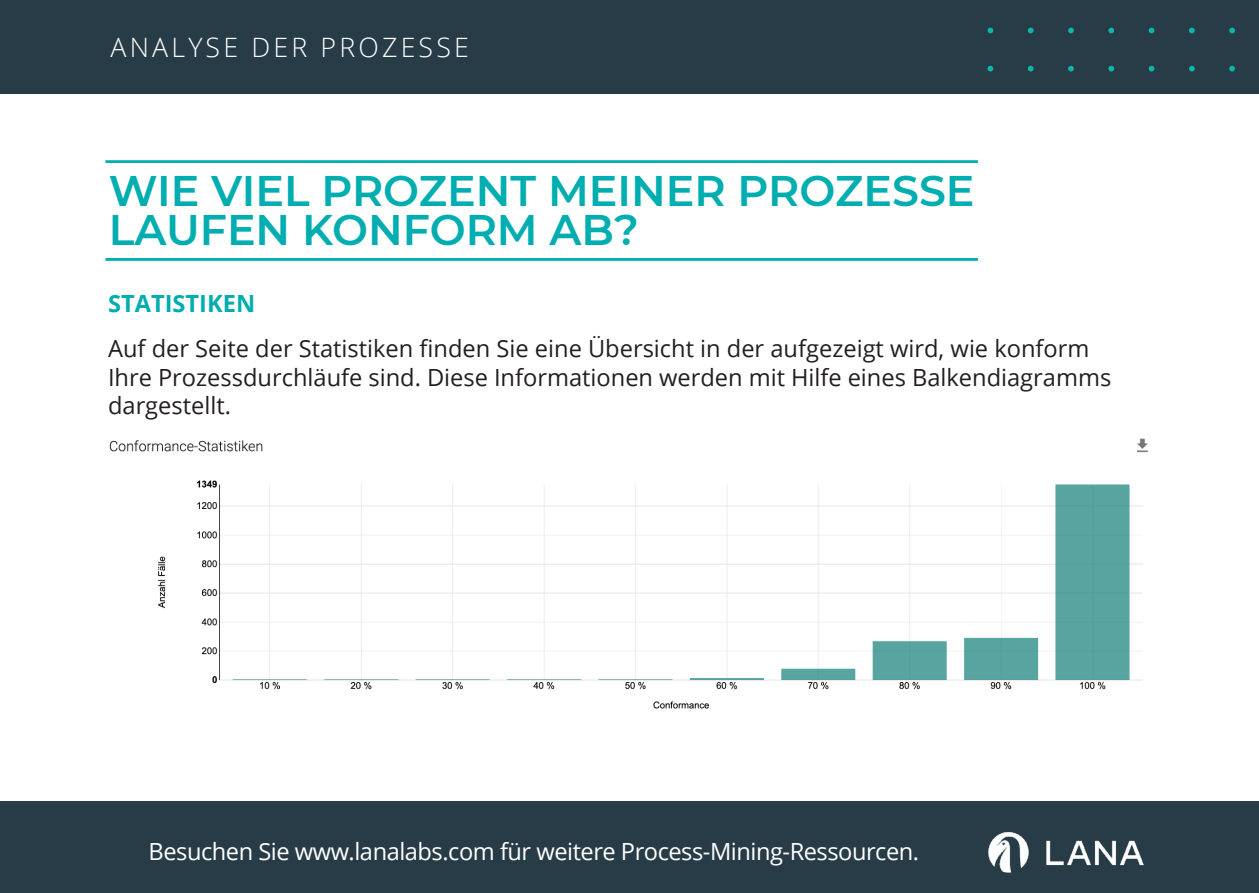
<style>
.page{position:relative;width:1259px;height:893px;background:#fff}
.page>*{position:absolute;margin:0;border:0;box-sizing:border-box;transform-origin:0 0}
.t1{font:600 42.6px/39px "Montserrat";color:#00adb0}
.t2{font:300 26.7px "Open Sans";letter-spacing:.12em;color:#fff}
.t3{font:23.7px/28.5px "Open Sans";color:#231f20}
.t4{font:23.7px "Open Sans";letter-spacing:-.02em;color:#fff}
.t5{font:700 23.7px "Open Sans";color:#00adb0}
</style>
<div class="page">
<div style="left:0;top:0;width:1259px;height:94px;background:#273c47"></div>
<svg style="left:1229px;top:28px;width:6px;height:5px"></svg>
<svg style="left:1189px;top:28px;width:5px;height:5px"></svg>
<svg style="left:1148px;top:28px;width:6px;height:5px"></svg>
<svg style="left:1108px;top:28px;width:6px;height:5px"></svg>
<svg style="left:1068px;top:28px;width:6px;height:5px"></svg>
<svg style="left:1027px;top:28px;width:6px;height:5px"></svg>
<svg style="left:987px;top:28px;width:6px;height:5px"></svg>
<svg style="left:1229px;top:66px;width:6px;height:6px"></svg>
<svg style="left:1189px;top:66px;width:5px;height:6px"></svg>
<svg style="left:1148px;top:66px;width:6px;height:6px"></svg>
<svg style="left:1108px;top:66px;width:6px;height:6px"></svg>
<svg style="left:1068px;top:66px;width:6px;height:6px"></svg>
<svg style="left:1027px;top:66px;width:6px;height:6px"></svg>
<svg style="left:987px;top:66px;width:6px;height:6px"></svg>
<div style="left:0;top:802px;width:1259px;height:91px;background:#273c47"></div>
<img style="left:988px;top:832px;width:156px;height:41px">
<hr style="left:105px;top:258px;width:873px;height:3px;background:#00adb0">
<hr style="left:105px;top:160px;width:873px;height:3px;background:#00adb0">
<img style="left:109px;top:438px;width:1039px;height:271px">
<p class="t2" style="left:111px;top:29px;width:360px">ANALYSE DER PROZESSE</p>
<p class="t1" style="left:109px;top:170px;width:867px">WIE VIEL PROZENT MEINER PROZESSE<br>LAUFEN KONFORM AB?</p>
<p class="t5" style="left:108px;top:287px;width:149px">STATISTIKEN</p>
<p class="t3" style="left:108px;top:334px;width:1004px">Auf der Seite der Statistiken finden Sie eine Übersicht in der aufgezeigt wird, wie konform<br>Ihre Prozessdurchläufe sind. Diese Informationen werden mit Hilfe eines Balkendiagramms dargestellt.</p>
<p class="t4" style="left:149px;top:835px;width:772px">Besuchen Sie www.lanalabs.com für weitere Process-Mining-Ressourcen.</p>
</div>
